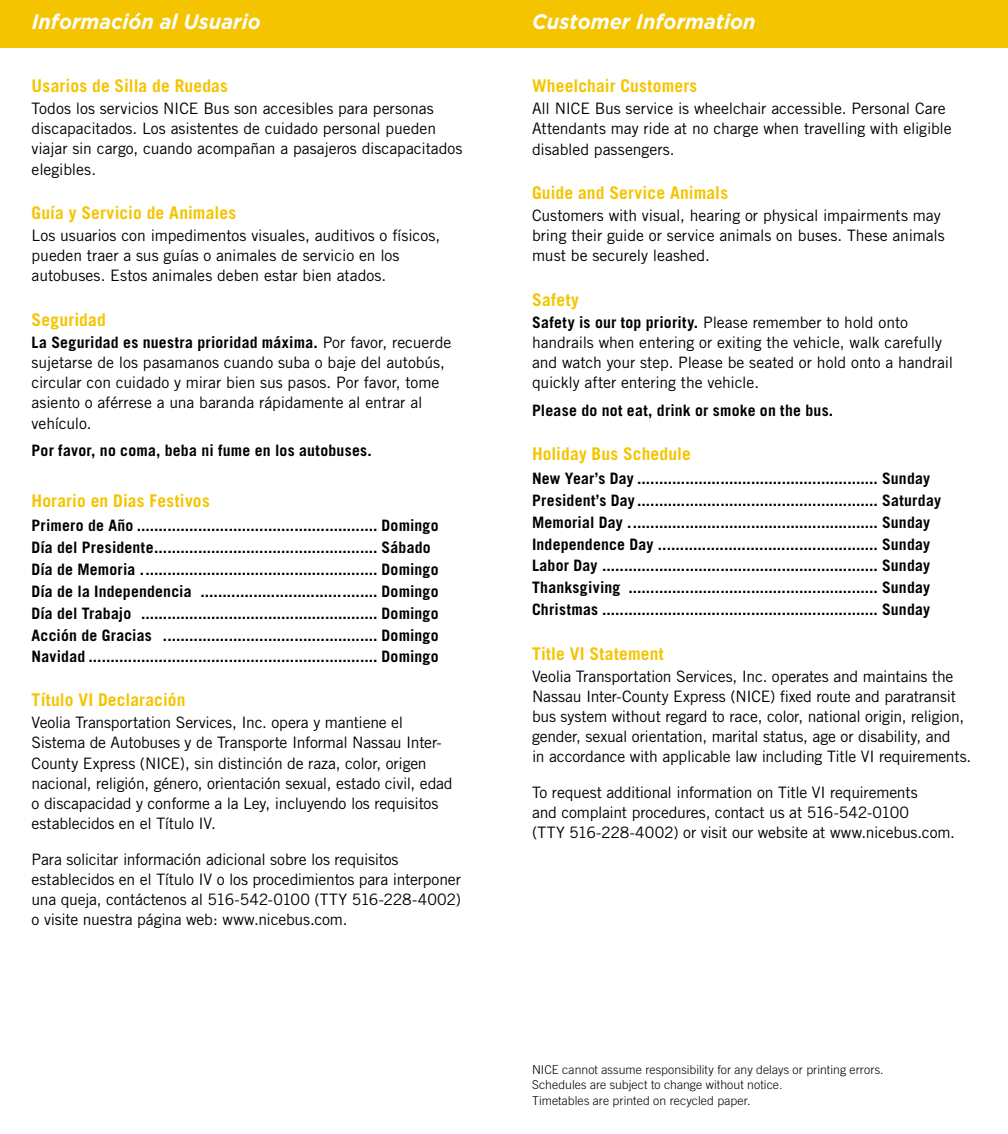
<style>
.page{position:relative;width:1008px;height:1134px;background:#fff}
.page>*{position:absolute;margin:0;border:0;box-sizing:border-box;transform-origin:0 0}
.t1{font:italic 700 21px "Gotham";color:#fff;scale:.95 1}
.t2{font:700 17.5px "Trade Gothic";letter-spacing:.01em;color:#f5c400}
.t3{font:15.75px/20.1px "Trade Gothic";letter-spacing:-.01em;color:#000}
.t4{font:700 15.75px/21.9px "Trade Gothic";letter-spacing:.015em;color:#000}
.t5{font:300 12.25px/15.8px "Trade Gothic";letter-spacing:.005em;color:#000}
.s1{font-weight:700}
</style>
<div class="page">
<div style="left:0;top:0;width:1008px;height:47px;background:#f5c400"></div>
<h1 class="t1" style="left:32px;top:8px;width:243px">Información al Usuario</h1>
<p class="t2" style="left:32px;top:75px;width:198px">Usarios de Silla de Ruedas</p>
<p class="t3" style="left:32px;top:98px;width:432px">Todos los servicios NICE Bus son accesibles para personas discapacitados. Los asistentes de cuidado personal pueden viajar sin cargo, cuando acompañan a pasajeros discapacitados elegibles.</p>
<p class="t2" style="left:32px;top:202px;width:206px">Guía y Servicio de Animales</p>
<p class="t3" style="left:32px;top:225px;width:410px">Los usuarios con impedimentos visuales, auditivos o físicos, pueden traer a sus guías o animales de servicio en los autobuses. Estos animales deben estar bien atados.</p>
<p class="t2" style="left:32px;top:309px;width:76px">Seguridad</p>
<p class="t3" style="left:32px;top:332px;width:421px"><span class="s1">La Seguridad es nuestra prioridad máxima.</span> Por favor, recuerde sujetarse de los pasamanos cuando suba o baje del autobús, circular con cuidado y mirar bien sus pasos. Por favor, tome asiento o aférrese a una baranda rápidamente al entrar al vehículo.</p>
<p class="t4" style="left:32px;top:439px;width:342px">Por favor, no coma, beba ni fume en los autobuses.</p>
<p class="t2" style="left:32px;top:490px;width:180px">Horario en Dias Festivos</p>
<p class="t4" style="left:32px;top:514px;width:409px">Primero de Año ....................................................... Domingo Día del Presidente................................................... Sábado Día de Memoria ...................................................... Domingo Día de la Independencia ........................................ Domingo Día del Trabajo ...................................................... Domingo Acción de Gracias ................................................. Domingo Navidad .................................................................. Domingo</p>
<p class="t2" style="left:32px;top:689px;width:155px">Título VI Declaración</p>
<p class="t3" style="left:32px;top:712px;width:423px">Veolia Transportation Services, Inc. opera y mantiene el Sistema de Autobuses y de Transporte Informal Nassau Inter-County Express (NICE), sin distinción de raza, color, origen nacional, religión, género, orientación sexual, estado civil, edad o discapacidad y conforme a la Ley, incluyendo los requisitos establecidos en el Título IV.</p>
<p class="t3" style="left:32px;top:849px;width:431px">Para solicitar información adicional sobre los requisitos establecidos en el Título IV o los procedimientos para interponer una queja, contáctenos al 516-542-0100 (TTY 516-228-4002) o visite nuestra página web: www.nicebus.com.</p>
<h1 class="t1" style="left:532px;top:8px;width:237px">Customer Information</h1>
<p class="t2" style="left:532px;top:75px;width:167px">Wheelchair Customers</p>
<p class="t3" style="left:532px;top:98px;width:421px">All NICE Bus service is wheelchair accessible. Personal Care<br>Attendants may ride at no charge when travelling with eligible disabled passengers.</p>
<p class="t2" style="left:532px;top:182px;width:198px">Guide and Service Animals</p>
<p class="t3" style="left:532px;top:205px;width:414px">Customers with visual, hearing or physical impairments may bring their guide or service animals on buses. These animals must be securely leashed.</p>
<p class="t2" style="left:532px;top:289px;width:48px">Safety</p>
<p class="t3" style="left:532px;top:312px;width:422px"><span class="s1">Safety is our top priority.</span> Please remember to hold onto handrails when entering or exiting the vehicle, walk carefully and watch your step. Please be seated or hold onto a handrail quickly after entering the vehicle.</p>
<p class="t4" style="left:532px;top:399px;width:303px">Please do not eat, drink or smoke on the bus.</p>
<p class="t2" style="left:532px;top:443px;width:160px">Holiday Bus Schedule</p>
<p class="t4" style="left:532px;top:467px;width:410px">New Year’s Day ....................................................... Sunday President’s Day ....................................................... Saturday Memorial Day ......................................................... Sunday Independence Day .................................................. Sunday Labor Day ............................................................... Sunday Thanksgiving ......................................................... Sunday Christmas ............................................................... Sunday</p>
<p class="t2" style="left:532px;top:643px;width:133px">Title VI Statement</p>
<p class="t3" style="left:532px;top:666px;width:441px">Veolia Transportation Services, Inc. operates and maintains the Nassau Inter-County Express (NICE) fixed route and paratransit bus system without regard to race, color, national origin, religion, gender, sexual orientation, marital status, age or disability, and<br>in accordance with applicable law including Title VI requirements.</p>
<p class="t3" style="left:532px;top:782px;width:424px">To request additional information on Title VI requirements<br>and complaint procedures, contact us at 516-542-0100<br>(TTY 516-228-4002) or visit our website at www.nicebus.com.</p>
<p class="t5" style="left:532px;top:1061px;width:353px">NICE cannot assume responsibility for any delays or printing errors.<br>Schedules are subject to change without notice.<br>Timetables are printed on recycled paper.</p>
</div>
